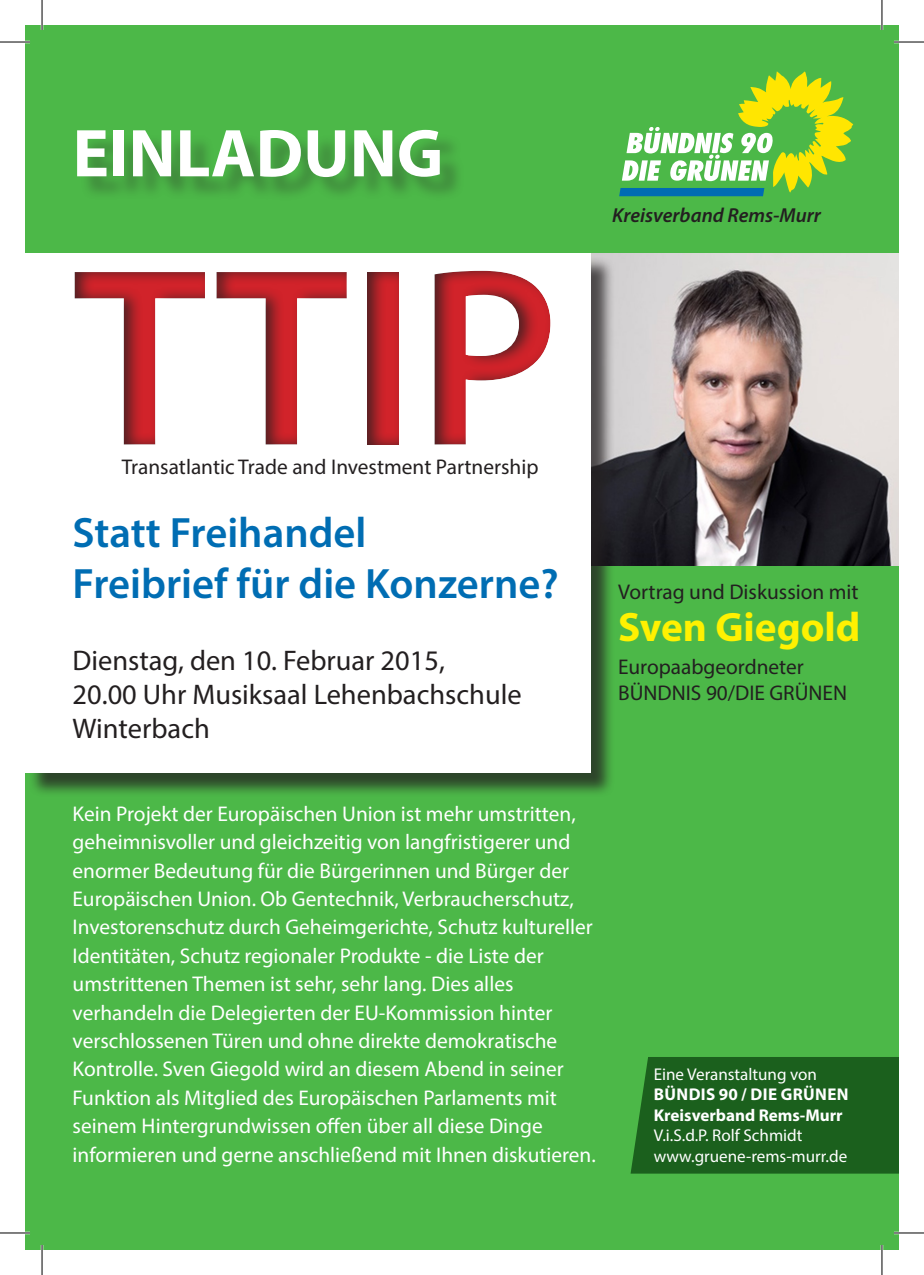
<style>
.page{position:relative;width:924px;height:1275px;background:#fff}
.page>*{position:absolute;margin:0;border:0;box-sizing:border-box;transform-origin:0 0}
.t1{font:600 255.8px "Myriad Pro";color:#d1232a}
.t2{font:700 68.2px "Myriad Pro";color:#fff}
.t3{font:600 42.6px "Myriad Pro";color:#006db3}
.t4{font:700 41.2px "Myriad Pro";color:#fff101}
.t5{font:28.4px/34px "Myriad Pro";color:#231f20}
.t6{font:21.4px/28.4px "Myriad Pro";color:#fff}
.t7{font:21.4px "Myriad Pro";color:#231f20}
.t8{font:italic 600 20.2px "Myriad Pro";color:#231f20}
.t9{font:17px "Myriad Pro";color:#fff}
.t10{font:700 17px "Myriad Pro";color:#fff}
.t11{font:700 17px "Myriad Pro";letter-spacing:.02em;color:#fff}
</style>
<div class="page">
<div style="left:25px;top:25px;width:873px;height:1225px;background:#4cb848"></div>
<svg style="left:619px;top:71px;width:233px;height:124px"></svg>
<div style="left:80px;top:133px;width:385px;height:69px;background:#231f20;opacity:.31"></div>
<img style="left:615px;top:254px;width:283px;height:311px">
<div style="left:28px;top:256px;width:587px;height:541px;background:#231f20;opacity:.75"></div>
<div style="left:25px;top:253px;width:565px;height:519px;background:#fff"></div>
<div style="left:30px;top:195px;width:835px;height:314px;background:#231f20;opacity:.75"></div>
<div style="left:630px;top:1057px;width:268px;height:116px;background:#1b601d"></div>
<hr style="left:0;top:41px;width:30px;height:2px;background:#fff">
<hr style="left:893px;top:41px;width:30px;height:2px;background:#fff">
<hr style="left:0;top:1231px;width:30px;height:3px;background:#fff">
<hr style="left:893px;top:1231px;width:30px;height:3px;background:#fff">
<hr style="left:41px;top:0;width:2px;height:30px;background:#fff">
<hr style="left:41px;top:1245px;width:2px;height:30px;background:#fff">
<hr style="left:880px;top:0;width:2px;height:30px;background:#fff">
<hr style="left:880px;top:1245px;width:2px;height:30px;background:#fff">
<hr style="left:0;top:42px;width:30px;height:1px;background:#000">
<hr style="left:893px;top:42px;width:30px;height:1px;background:#000">
<hr style="left:0;top:1232px;width:30px;height:1px;background:#000">
<hr style="left:893px;top:1232px;width:30px;height:1px;background:#000">
<hr style="left:42px;top:0;width:1px;height:30px;background:#000">
<hr style="left:42px;top:1245px;width:1px;height:30px;background:#000">
<hr style="left:881px;top:0;width:1px;height:30px;background:#000">
<hr style="left:881px;top:1245px;width:1px;height:30px;background:#000">
<p class="t2" style="left:73px;top:109px;width:372px">EINLADUNG</p>
<h1 class="t1" style="left:73px;top:196px;width:488px">TTIP</h1>
<p class="t7" style="left:122px;top:453px;width:418px">Transatlantic Trade and Investment Partnership</p>
<p class="t3" style="left:73px;top:506px;width:295px">Statt Freihandel</p>
<p class="t3" style="left:73px;top:557px;width:487px">Freibrief für die Konzerne?</p>
<p class="t5" style="left:73px;top:643px;width:373px">Dienstag, den 10. Februar 2015,</p>
<p class="t5" style="left:73px;top:677px;width:450px">20.00 Uhr Musiksaal Lehenbachschule<br>Winterbach</p>
<p class="t8" style="left:611px;top:202px;width:210px">Kreisverband Rems-Murr</p>
<p class="t7" style="left:618px;top:579px;width:242px">Vortrag und Diskussion mit</p>
<p class="t4" style="left:618px;top:600px;width:244px">Sven Giegold</p>
<p class="t7" style="left:618px;top:654px;width:187px">Europaabgeordneter</p>
<p class="t7" style="left:618px;top:679px;width:230px">BÜNDNIS 90/DIE GRÜNEN</p>
<p class="t6" style="left:73px;top:799px;width:524px">Kein Projekt der Europäischen Union ist mehr umstritten, geheimnisvoller und gleichzeitig von langfristigerer und enormer Bedeutung für die Bürgerinnen und Bürger der Europäischen Union. Ob Gentechnik, Verbraucherschutz, Investorenschutz durch Geheimgerichte, Schutz kultureller Identitäten, Schutz regionaler Produkte - die Liste der umstrittenen Themen ist sehr, sehr lang. Dies alles verhandeln die Delegierten der EU-Kommission hinter verschlossenen Türen und ohne direkte demokratische Kontrolle. Sven Giegold wird an diesem Abend in seiner Funktion als Mitglied des Europäischen Parlaments mit seinem Hintergrundwissen offen über all diese Dinge informieren und gerne anschließend mit Ihnen diskutieren.</p>
<p class="t9" style="left:653px;top:1063px;width:165px">Eine Veranstaltung von</p>
<p class="t11" style="left:653px;top:1083px;width:196px">BÜNDIS 90 / DIE GRÜNEN</p>
<p class="t10" style="left:653px;top:1104px;width:190px">Kreisverband Rems-Murr</p>
<p class="t9" style="left:653px;top:1125px;width:150px">V.i.S.d.P. Rolf Schmidt</p>
<p class="t9" style="left:653px;top:1145px;width:195px">www.gruene-rems-murr.de</p>
</div>
